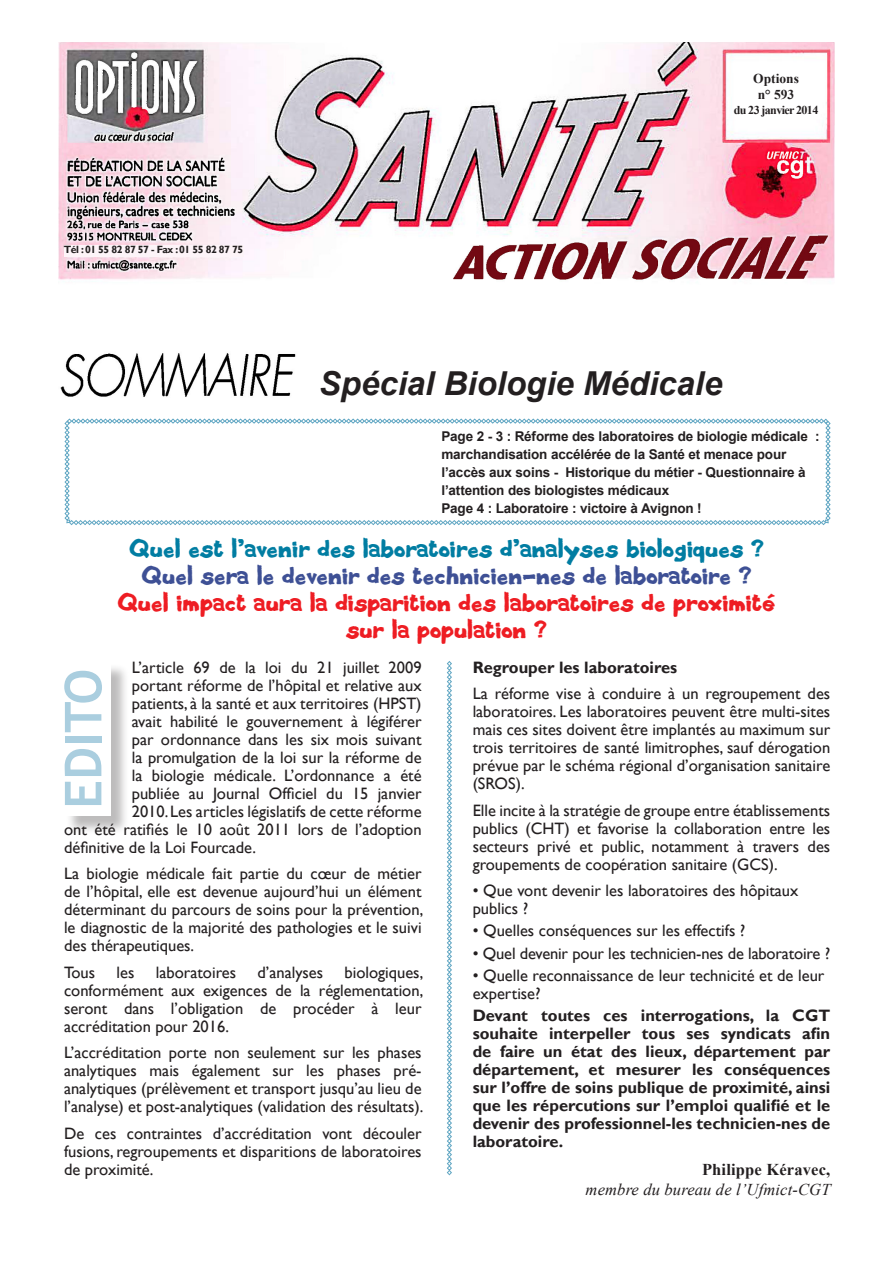
<style>
.page{position:relative;width:893px;height:1263px;background:#fff}
.page>*{position:absolute;margin:0;border:0;box-sizing:border-box;transform-origin:0 0}
.t1{font:700 51px "Trebuchet MS";color:#aacedf}
.txt_courant_3_col{font:italic 700 33px "Arial";color:#231f20}
.titre_edito{font:22.5px/27px "Black Metal Sans";color:#ee1d23;text-align:center}
.titre_edito-2{font:22.5px "Black Metal Sans";color:#017da2}
.titre_edito-3{font:22.5px "Black Metal Sans";color:#3e5095}
.txt_courant{font:16.5px/18px "Gill Sans";color:#231f20;text-align:justify}
.txt_courant-2{font:700 16.5px/18px "Gill Sans";color:#231f20;text-align:justify}
.txt_courant-3{font:italic 16.5px/19.5px "Times New Roman";letter-spacing:.01em;color:#231f20;text-align:right}
.t2{font:700 13.5px/18px "Arial";letter-spacing:-.01em;color:#231f20}
.t3{font:700 13.5px "Times New Roman";color:#231f20}
.t4{font:700 12px "Times New Roman";letter-spacing:-.05em;color:#231f20}
.txt_courant_3_col-2{font:700 10.5px "Gill Sans";letter-spacing:-.04em;color:#231f20}
.s1{font-weight:700;font-style:normal}
</style>
<div class="page">
<img style="left:58px;top:43px;width:777px;height:354px">
<div style="left:64px;top:245px;width:179px;height:11px;background:#fdf4f8"></div>
<svg style="left:65px;top:419px;width:765px;height:106px"></svg>
<div style="left:66px;top:664px;width:63px;height:171px;background:#231f20;opacity:.3"></div>
<div style="left:64px;top:661px;width:47px;height:155px;background:#fff"></div>
<svg style="left:447px;top:661px;width:5px;height:514px"></svg>
<p class="txt_courant_3_col-2" style="left:64px;top:243px;width:181px">Tél : 01 55 82 87 57 - Fax : 01 55 82 87 75</p>
<p class="t3" style="left:753px;top:69px;width:47px">Options</p>
<p class="t3" style="left:758px;top:85px;width:38px">n° 593</p>
<p class="t4" style="left:734px;top:101px;width:86px">du 23 janvier 2014</p>
<p class="txt_courant_3_col" style="left:319px;top:361px;width:405px">Spécial Biologie Médicale</p>
<p class="t2" style="left:441px;top:427px;width:380px">Page 2 - 3 : Réforme des laboratoires de biologie médicale : marchandisation accélérée de la Santé et menace pour l’accès aux soins - Historique du métier - Questionnaire à l’attention des biologistes médicaux</p>
<p class="t2" style="left:441px;top:499px;width:262px">Page 4 : Laboratoire : victoire à Avignon !</p>
<p class="titre_edito-2" style="left:129px;top:531px;width:636px">Quel est l’avenir des laboratoires d’analyses biologiques ?</p>
<p class="titre_edito-3" style="left:142px;top:558px;width:611px">Quel sera le devenir des technicien-nes de laboratoire ?</p>
<p class="titre_edito" style="left:117px;top:589px;width:660px">Quel impact aura la disparition des laboratoires de proximité sur la population ?</p>
<p class="txt_courant" style="left:132px;top:658px;width:291px">L’article 69 de la loi du 21 juillet 2009</p>
<p class="txt_courant" style="left:132px;top:676px;width:291px">portant réforme de l’hôpital et relative aux</p>
<p class="txt_courant" style="left:132px;top:694px;width:291px">patients, à la santé et aux territoires (HPST)</p>
<p class="txt_courant" style="left:132px;top:712px;width:291px">avait habilité le gouvernement à légiférer</p>
<p class="txt_courant" style="left:132px;top:730px;width:291px">par ordonnance dans les six mois suivant</p>
<p class="txt_courant" style="left:132px;top:748px;width:291px">la promulgation de la loi sur la réforme de</p>
<p class="txt_courant" style="left:132px;top:766px;width:291px">la biologie médicale. L’ordonnance a été</p>
<p class="txt_courant" style="left:132px;top:784px;width:291px">publiée au Journal Officiel du 15 janvier</p>
<p class="txt_courant" style="left:132px;top:802px;width:291px">2010. Les articles législatifs de cette réforme</p>
<p class="txt_courant" style="left:64px;top:820px;width:359px">ont été ratifiés le 10 août 2011 lors de l’adoption</p>
<p class="txt_courant" style="left:64px;top:838px;width:193px">définitive de la Loi Fourcade.</p>
<p class="txt_courant" style="left:64px;top:865px;width:361px">La biologie médicale fait partie du cœur de métier de l’hôpital, elle est devenue aujourd’hui un élément déterminant du parcours de soins pour la prévention, le diagnostic de la majorité des pathologies et le suivi des thérapeutiques.</p>
<p class="txt_courant" style="left:64px;top:963px;width:33px">Tous</p>
<p class="txt_courant" style="left:117px;top:963px;width:19px">les</p>
<p class="txt_courant" style="left:156px;top:963px;width:82px">laboratoires</p>
<p class="txt_courant" style="left:258px;top:963px;width:67px">d’analyses</p>
<p class="t1" style="left:51px;top:809px;width:141px;rotate:-90deg">EDITO</p>
<p class="txt_courant" style="left:64px;top:963px;width:361px;text-indent:281px">biologiques, conformément aux exigences de la réglementation, seront dans l’obligation de procéder à leur accréditation pour 2016.</p>
<p class="txt_courant" style="left:64px;top:1044px;width:361px">L’accréditation porte non seulement sur les phases analytiques mais également sur les phases pré&shy;analytiques (prélèvement et transport jusqu’au lieu de l’analyse) et post-analytiques (validation des résultats).</p>
<p class="txt_courant" style="left:64px;top:1124px;width:359px">De ces contraintes d’accréditation vont découler fusions, regroupements et disparitions de laboratoires de proximité.</p>
<p class="txt_courant-2" style="left:473px;top:658px;width:206px">Regrouper les laboratoires</p>
<p class="txt_courant" style="left:473px;top:685px;width:359px">La réforme vise à conduire à un regroupement des laboratoires. Les laboratoires peuvent être multi-sites mais ces sites doivent être implantés au maximum sur trois territoires de santé limitrophes, sauf dérogation prévue par le schéma régional d’organisation sanitaire (SROS).</p>
<p class="txt_courant" style="left:473px;top:801px;width:359px">Elle incite à la stratégie de groupe entre établissements publics (CHT) et favorise la collaboration entre les secteurs privé et public, notamment à travers des groupements de coopération sanitaire (GCS).</p>
<p class="txt_courant" style="left:473px;top:882px;width:327px">• Que vont devenir les laboratoires des hôpitaux publics ?</p>
<p class="txt_courant" style="left:473px;top:922px;width:274px">• Quelles conséquences sur les effectifs ?</p>
<p class="txt_courant" style="left:473px;top:944px;width:359px">• Quel devenir pour les technicien-nes de laboratoire ?</p>
<p class="txt_courant" style="left:473px;top:967px;width:353px">• Quelle reconnaissance de leur technicité et de leur expertise?</p>
<p class="txt_courant-2" style="left:473px;top:1007px;width:359px">Devant toutes ces interrogations, la CGT souhaite interpeller tous ses syndicats afin de faire un état des lieux, département par département, et mesurer les conséquences sur l’offre de soins publique de proximité, ainsi que les répercutions sur l’emploi qualifié et le devenir des professionnel-les technicien-nes de laboratoire.</p>
<p class="txt_courant-3" style="left:586px;top:1159px;width:246px"><span class="s1">Philippe Kéravec,<br></span>membre du bureau de l’Ufmict-CGT</p>
</div>
